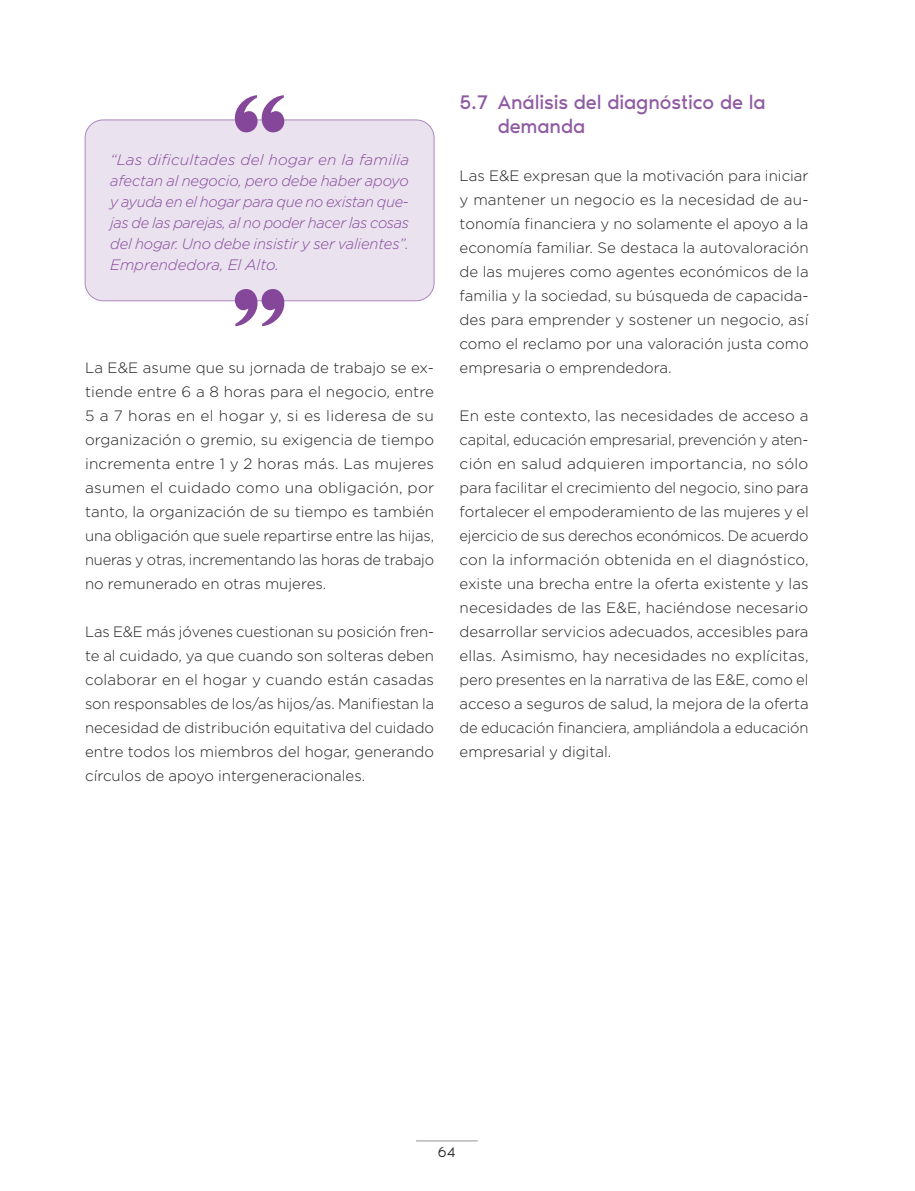
<style>
.page{position:relative;width:915px;height:1191px;background:#fff}
.page>*{position:absolute;margin:0;border:0;box-sizing:border-box;transform-origin:0 0}
._1_1_Subtitulo{font:20.25px/24px "Noir Pro";letter-spacing:-.01em;color:#8f5aa2}
._01_Cuerpo_CE{font:300 15px/24px "Gotham Pro";color:#231f20;text-align:justify}
._03_Testimonios{font:italic 300 15px/21px "Gotham Pro";letter-spacing:-.01em;color:#854799;text-align:justify}
.t1{font:300 15px "Noir Pro";color:#231f20}
</style>
<div class="page">
<hr style="left:416px;top:1140px;width:61px;height:1px;background:#939598">
<div style="left:85px;top:120px;width:349px;height:181px;background:#eae2ef;border-radius:18px"></div>
<div style="left:85px;top:120px;width:349px;height:181px;border:1px solid #ad87bc;border-radius:18px"></div>
<svg style="left:235px;top:95px;width:49px;height:37px"></svg>
<svg style="left:235px;top:289px;width:49px;height:37px"></svg>
<p class="_03_Testimonios" style="left:110px;top:149px;width:300px">“Las dificultades del hogar en la familia afectan al negocio, pero debe haber apoyo y ayuda en el hogar para que no existan que&shy;jas de las parejas, al no poder hacer las cosas del hogar. Uno debe insistir y ser valientes”.<br>Emprendedora, El Alto.</p>
<p class="_01_Cuerpo_CE" style="left:85px;top:356px;width:350px">La E&amp;E asume que su jornada de trabajo se ex&shy;tiende entre 6 a 8 horas para el negocio, entre 5 a 7 horas en el hogar y, si es lideresa de su organización o gremio, su exigencia de tiempo incrementa entre 1 y 2 horas más. Las mujeres asumen el cuidado como una obligación, por tanto, la organización de su tiempo es también una obligación que suele repartirse entre las hijas, nueras y otras, incrementando las horas de trabajo no remunerado en otras mujeres.</p>
<p class="_01_Cuerpo_CE" style="left:85px;top:620px;width:350px">Las E&amp;E más jóvenes cuestionan su posición fren&shy;te al cuidado, ya que cuando son solteras deben colaborar en el hogar y cuando están casadas son responsables de los/as hijos/as. Manifiestan la necesidad de distribución equitativa del cuidado entre todos los miembros del hogar, generando círculos de apoyo intergeneracionales.</p>
<p class="_1_1_Subtitulo" style="left:497px;top:89px;width:269px;text-indent:-38px">5.7 Análisis del diagnóstico de la demanda</p>
<p class="_01_Cuerpo_CE" style="left:459px;top:164px;width:350px">Las E&amp;E expresan que la motivación para iniciar y mantener un negocio es la necesidad de au&shy;tonomía financiera y no solamente el apoyo a la economía familiar. Se destaca la autovaloración de las mujeres como agentes económicos de la familia y la sociedad, su búsqueda de capacida&shy;des para emprender y sostener un negocio, así como el reclamo por una valoración justa como empresaria o emprendedora.</p>
<p class="_01_Cuerpo_CE" style="left:459px;top:404px;width:350px">En este contexto, las necesidades de acceso a capital, educación empresarial, prevención y aten&shy;ción en salud adquieren importancia, no sólo para facilitar el crecimiento del negocio, sino para fortalecer el empoderamiento de las mujeres y el ejercicio de sus derechos económicos. De acuerdo con la información obtenida en el diagnóstico, existe una brecha entre la oferta existente y las necesidades de las E&amp;E, haciéndose necesario desarrollar servicios adecuados, accesibles para ellas. Asimismo, hay necesidades no explícitas, pero presentes en la narrativa de las E&amp;E, como el acceso a seguros de salud, la mejora de la oferta de educación financiera, ampliándola a educación empresarial y digital.</p>
<p class="t1" style="left:438px;top:1140px;width:19px">64</p>
</div>
